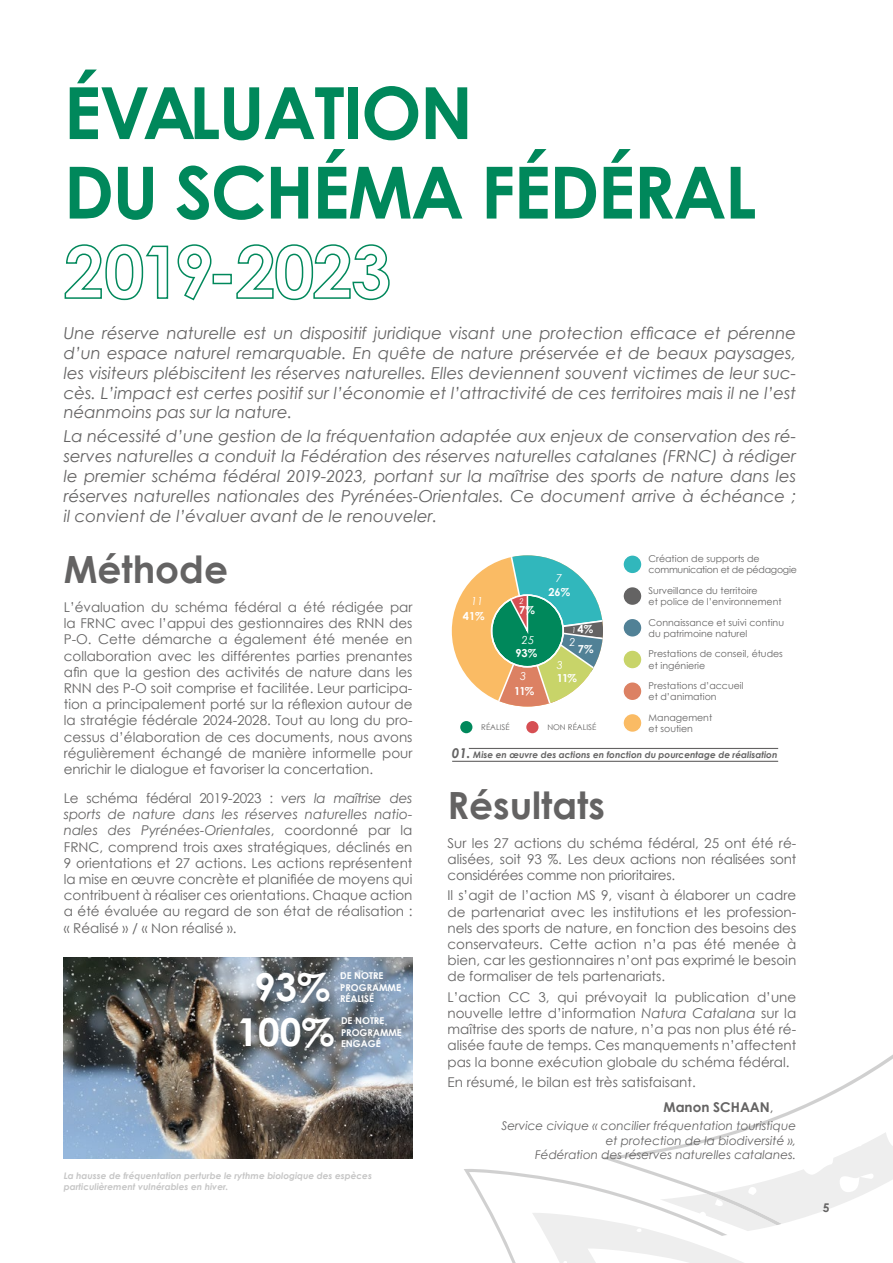
<style>
.page{position:relative;width:893px;height:1263px;background:#fff}
.page>*{position:absolute;margin:0;border:0;box-sizing:border-box;transform-origin:0 0}
.t1{font:700 72px/79.5px "Century Gothic";letter-spacing:-.025em;color:#00885b}
.t2{font:700 38.55px "Century Gothic";color:#fff}
.t3{font:700 37.5px "Century Gothic";color:#646363}
.t4{font:italic 16.5px/19.8px "Century Gothic";color:#646363;text-align:justify}
.t5{font:13.5px/16.2px "Century Gothic";color:#646363;text-align:justify}
.t6{font:italic 12px/14.4px "Century Gothic";color:#646363;text-align:right}
.t7{font:700 12px "Century Gothic";color:#646363}
.t8{font:italic 11.1px "Century Gothic";color:#fff}
.t9{font:700 10.95px "Century Gothic";color:#fff}
.t10{font:italic 10.95px "Century Gothic";color:#fff}
.t11{font:9.45px/11.2px "Century Gothic";color:#646363}
.t12{font:9.45px/11.2px "Century Gothic";letter-spacing:-.025em;color:#646363}
.t13{font:700 9.45px/11.2px "Century Gothic";color:#fff}
.t14{font:italic 700 9px/10.8px "Century Gothic";color:#c6c6c6}
.t15{font:italic 700 9px "Century Gothic";color:#646363}
.t16{font:7.8px "Century Gothic";color:#646363}
.t17{font:italic 7.8px "Century Gothic";color:#fff}
.s1{font-style:italic}
.s2{font-size:13.5px}
.s3{font-weight:700}
</style>
<div class="page">
<svg style="left:788px;top:1055px;width:105px;height:57px"></svg>
<svg style="left:464px;top:1112px;width:429px;height:151px"></svg>
<img style="left:64px;top:957px;width:348px;height:202px">
<div style="left:452px;top:555px;width:151px;height:151px;background:#fabb64;border-radius:50%"></div>
<svg style="left:494px;top:555px;width:109px;height:151px"></svg>
<div style="left:491px;top:594px;width:73px;height:73px;border:2px solid #fff;border-radius:50%"></div>
<div style="left:623px;top:555px;width:19px;height:19px;background:#31b7bc;border-radius:50%"></div>
<div style="left:622px;top:554px;width:21px;height:21px;border:2px solid #fff;border-radius:50%"></div>
<div style="left:623px;top:586px;width:19px;height:20px;background:#646363;border-radius:50%"></div>
<div style="left:622px;top:586px;width:21px;height:20px;border:2px solid #fff;border-radius:50%"></div>
<div style="left:623px;top:618px;width:19px;height:19px;background:#518196;border-radius:50%"></div>
<div style="left:622px;top:617px;width:21px;height:21px;border:2px solid #fff;border-radius:50%"></div>
<div style="left:623px;top:650px;width:19px;height:19px;background:#c8d469;border-radius:50%"></div>
<div style="left:622px;top:649px;width:21px;height:21px;border:2px solid #fff;border-radius:50%"></div>
<div style="left:623px;top:682px;width:19px;height:19px;background:#dc8163;border-radius:50%"></div>
<div style="left:622px;top:681px;width:21px;height:20px;border:2px solid #fff;border-radius:50%"></div>
<div style="left:623px;top:713px;width:19px;height:19px;background:#fabb64;border-radius:50%"></div>
<div style="left:622px;top:713px;width:21px;height:20px;border:2px solid #fff;border-radius:50%"></div>
<div style="left:459px;top:720px;width:14px;height:14px;background:#00885b;border-radius:50%"></div>
<div style="left:459px;top:719px;width:15px;height:16px;border:2px solid #fff;border-radius:50%"></div>
<div style="left:525px;top:720px;width:14px;height:14px;background:#d64f53;border-radius:50%"></div>
<div style="left:525px;top:719px;width:15px;height:16px;border:2px solid #fff;border-radius:50%"></div>
<hr style="left:452px;top:761px;width:326px;height:1px;background:#646363">
<hr style="left:469px;top:748px;width:309px;height:1px;background:#646363">
<h1 class="t1" style="left:64px;top:70px;width:694px">ÉVALUATION<br>DU SCHÉMA FÉDÉRAL<br>2019-2023</h1>
<p class="t4" style="left:64px;top:323px;width:734px">Une réserve naturelle est un dispositif juridique visant une protection efficace et pérenne d’un espace naturel remarquable. En quête de nature préservée et de beaux paysages, les visiteurs plébiscitent les réserves naturelles. Elles deviennent souvent victimes de leur suc&shy;cès. L’impact est certes positif sur l’économie et l’attractivité de ces territoires mais il ne l’est néanmoins pas sur la nature.</p>
<p class="t4" style="left:64px;top:426px;width:734px">La nécessité d’une gestion de la fréquentation adaptée aux enjeux de conservation des ré&shy;serves naturelles a conduit la Fédération des réserves naturelles catalanes (FRNC) à rédiger le premier schéma fédéral 2019-2023, portant sur la maîtrise des sports de nature dans les réserves naturelles nationales des Pyrénées-Orientales. Ce document arrive à échéance ; il convient de l’évaluer avant de le renouveler.</p>
<h3 class="t3" style="left:64px;top:541px;width:166px">Méthode</h3>
<p class="t5" style="left:64px;top:599px;width:350px">L’évaluation du schéma fédéral a été rédigée par la FRNC avec l’appui des gestionnaires des RNN des P-O. Cette démarche a également été menée en collaboration avec les différentes parties prenantes afin que la gestion des activités de nature dans les RNN des P-O soit comprise et facilitée. Leur participa&shy;tion a principalement porté sur la réflexion autour de la stratégie fédérale 2024-2028. Tout au long du pro&shy;cessus d’élaboration de ces documents, nous avons régulièrement échangé de manière informelle pour enrichir le dialogue et favoriser la concertation.</p>
<p class="t5" style="left:64px;top:790px;width:350px">Le schéma fédéral 2019-2023 : <span class="s1">vers la maîtrise des sports de nature dans les réserves naturelles natio&shy;nales des Pyrénées-Orientales</span>, coordonné par la FRNC, comprend trois axes stratégiques, déclinés en 9 orientations et 27 actions. Les actions représentent la mise en œuvre concrète et planifiée de moyens qui contribuent à réaliser ces orientations. Chaque action a été évaluée au regard de son état de réalisation : « Réalisé » / « Non réalisé ».</p>
<h3 class="t3" style="left:448px;top:776px;width:159px">Résultats</h3>
<p class="t12" style="left:649px;top:553px;width:150px">Création de supports de communication et de pédagogie</p>
<p class="t11" style="left:649px;top:585px;width:135px">Surveillance du territoire<br>et police de l’environnement</p>
<p class="t11" style="left:649px;top:616px;width:137px">Connaissance et suivi continu du patrimoine naturel</p>
<p class="t11" style="left:649px;top:648px;width:136px">Prestations de conseil, études et ingénierie</p>
<p class="t11" style="left:649px;top:680px;width:97px">Prestations d’accueil et d’animation</p>
<p class="t11" style="left:649px;top:711px;width:65px">Management</p>
<p class="t10" style="left:556px;top:570px;width:8px">7</p>
<p class="t9" style="left:548px;top:583px;width:23px">26%</p>
<p class="t10" style="left:471px;top:593px;width:14px">11</p>
<p class="t17" style="left:519px;top:596px;width:6px">2</p>
<p class="t9" style="left:519px;top:602px;width:17px">7%</p>
<p class="t9" style="left:463px;top:608px;width:23px">41%</p>
<p class="t9" style="left:578px;top:621px;width:17px">4%</p>
<p class="t17" style="left:572px;top:624px;width:6px">1</p>
<p class="t8" style="left:522px;top:632px;width:14px">25</p>
<p class="t10" style="left:569px;top:634px;width:8px">2</p>
<p class="t9" style="left:578px;top:641px;width:17px">7%</p>
<p class="t9" style="left:515px;top:645px;width:23px">93%</p>
<p class="t10" style="left:557px;top:657px;width:8px">3</p>
<p class="t10" style="left:520px;top:668px;width:8px">3</p>
<p class="t9" style="left:557px;top:669px;width:22px">11%</p>
<p class="t9" style="left:514px;top:683px;width:22px">11%</p>
<p class="t16" style="left:481px;top:722px;width:30px">RÉALISÉ</p>
<p class="t16" style="left:547px;top:722px;width:50px">NON RÉALISÉ</p>
<p class="t11" style="left:649px;top:723px;width:46px">et soutien</p>
<p class="t15" style="left:452px;top:748px;width:327px"><span class="s2">01.</span> Mise en œuvre des actions en fonction du pourcentage de réalisation</p>
<p class="t5" style="left:448px;top:834px;width:350px">Sur les 27 actions du schéma fédéral, 25 ont été ré&shy;alisées, soit 93 %. Les deux actions non réalisées sont considérées comme non prioritaires.</p>
<p class="t5" style="left:448px;top:887px;width:350px">Il s’agit de l’action MS 9, visant à élaborer un cadre de partenariat avec les institutions et les profession&shy;nels des sports de nature, en fonction des besoins des conservateurs. Cette action n’a pas été menée à bien, car les gestionnaires n’ont pas exprimé le besoin de formaliser de tels partenariats.</p>
<p class="t5" style="left:448px;top:989px;width:350px">L’action CC 3, qui prévoyait la publication d’une nouvelle lettre d’information <span class="s1">Natura Catalana</span> sur la maîtrise des sports de nature, n’a pas non plus été ré&shy;alisée faute de temps. Ces manquements n’affectent pas la bonne exécution globale du schéma fédéral.</p>
<p class="t5" style="left:664px;top:1070px;width:112px;line-height:24.8px;text-indent:-216px">En résumé, le bilan est très satisfaisant.<br><span class="s3">Manon SCHAAN</span>,</p>
<p class="t6" style="left:501px;top:1119px;width:296px">Service civique « concilier fréquentation touristique et protection de la biodiversité »,<br>Fédération des réserves naturelles catalanes.</p>
<h2 class="t2" style="left:254px;top:958px;width:78px">93%</h2>
<p class="t13" style="left:340px;top:970px;width:62px">DE NOTRE<br>PROGRAMME<br>RÉALISÉ</p>
<h2 class="t2" style="left:237px;top:1002px;width:99px">100%</h2>
<p class="t13" style="left:341px;top:1015px;width:62px">DE NOTRE<br>PROGRAMME<br>ENGAGÉ</p>
<p class="t14" style="left:64px;top:1170px;width:310px">La hausse de fréquentation perturbe le rythme biologique des espèces particulièrement vulnérables en hiver.</p>
<p class="t7" style="left:823px;top:1198px;width:8px">5</p>
</div>
